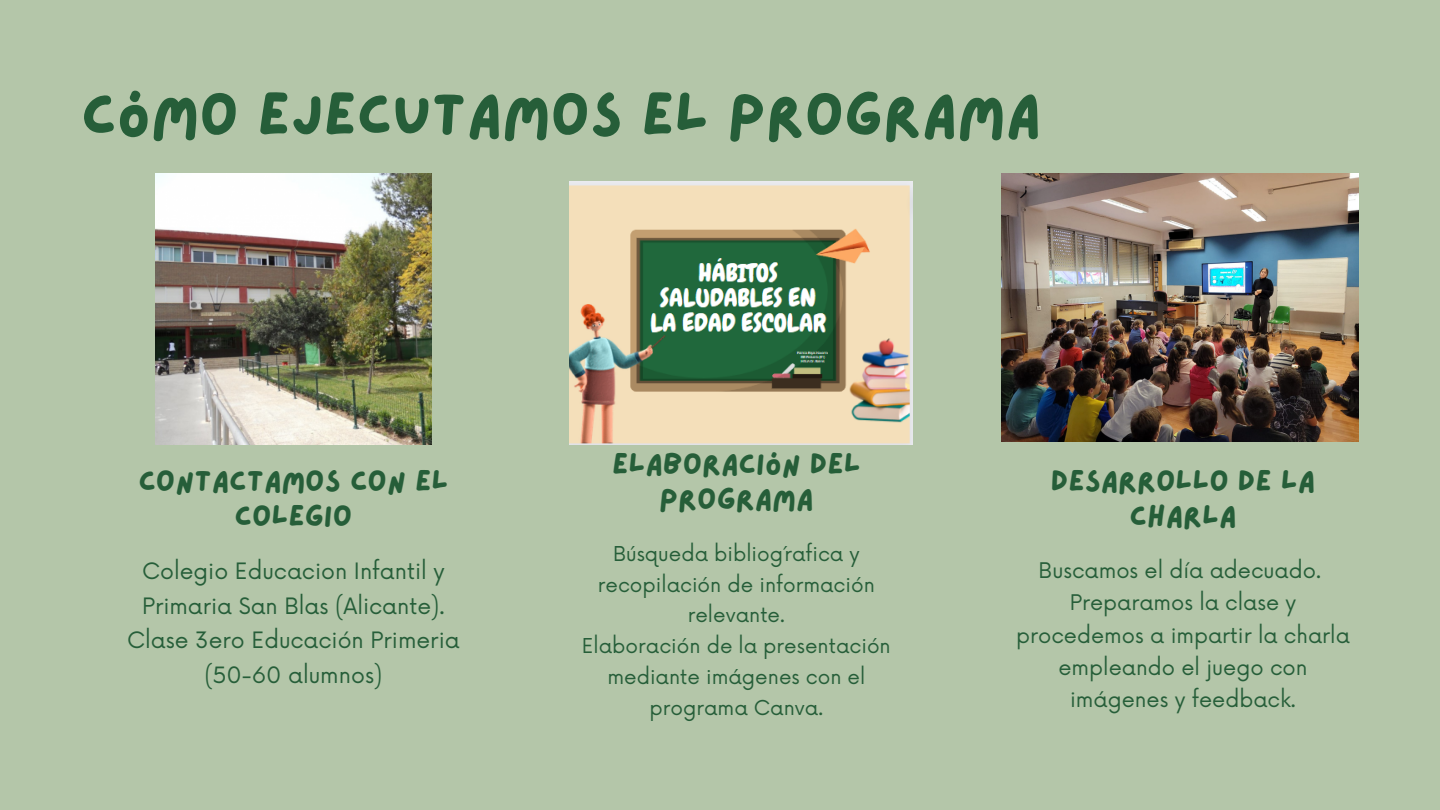
<style>
.page{position:relative;width:1440px;height:810px;background:#b4c6a9}
.page>*{position:absolute;margin:0;border:0;box-sizing:border-box;transform-origin:0 0}
.t1{font:61px "Lazydog";color:#265e39}
.t2{font:30px/35.2px "Lazydog";color:#265e39;text-align:center}
.t3{font:22px/34.5px "Now";color:#265e39;text-align:center}
.t4{font:21px/32.2px "Now";color:#265e39;text-align:center}
.t5{font:20px/30.8px "Now";color:#265e39;text-align:center}
</style>
<div class="page">
<img style="left:155px;top:174px;width:276px;height:271px">
<img style="left:569px;top:182px;width:343px;height:262px">
<img style="left:1002px;top:174px;width:357px;height:268px">
<h1 class="t1" style="left:81px;top:85px;width:961px">CÓMO EJECUTAMOS EL PROGRAMA</h1>
<h2 class="t2" style="left:138px;top:464px;width:312px">CONTACTAMOS CON EL<br>COLEGIO</h2>
<p class="t3" style="left:127px;top:555px;width:334px">Colegio Educacion Infantil y<br>Primaria San Blas (Alicante).<br>Clase 3ero Educación Primeria (50-60 alumnos)</p>
<h2 class="t2" style="left:612px;top:448px;width:250px">ELABORACIÓN DEL<br>PROGRAMA</h2>
<p class="t5" style="left:582px;top:539px;width:310px">Búsqueda bibliog´rafica y recopilación de información relevante.<br>Elaboración de la presentación mediante imágenes con el programa Canva.</p>
<h2 class="t2" style="left:1051px;top:464px;width:266px">DESARROLLO DE LA<br>CHARLA</h2>
<p class="t4" style="left:1016px;top:556px;width:335px">Buscamos el día adecuado.<br>Preparamos la clase y procedemos a impartir la charla empleando el juego con imágenes y feedback.</p>
</div>
